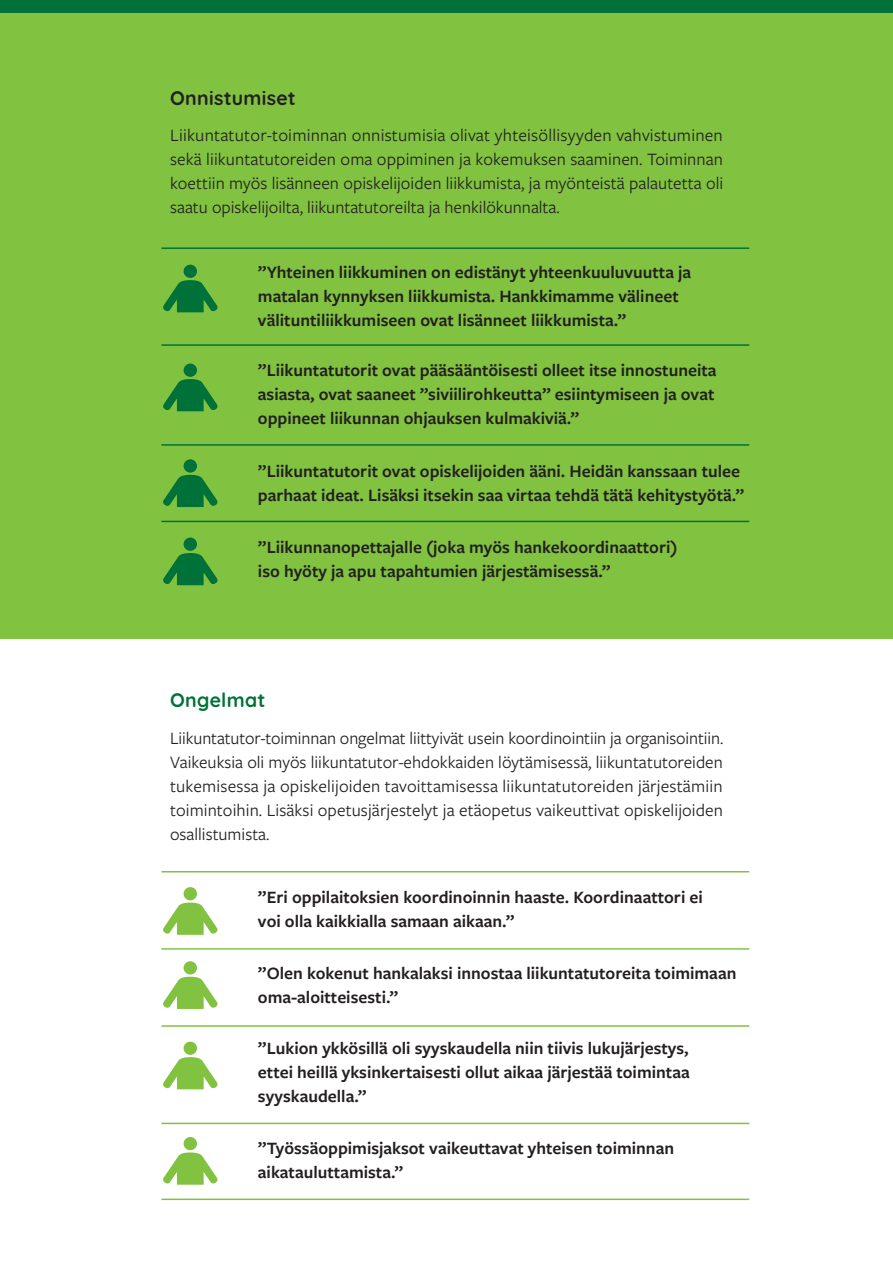
<style>
.page{position:relative;width:893px;height:1263px;background:#fff}
.page>*{position:absolute;margin:0;border:0;box-sizing:border-box;transform-origin:0 0}
.t1{font:700 19.5px "Quicksand";letter-spacing:.015em;color:#231f20}
.t2{font:700 19.5px "Quicksand";letter-spacing:.015em;color:#007138}
.t3{font:600 18px/24px "Freight Sans Pro";color:#231f20}
.t4{font:18px/24px "Freight Sans Pro";color:#231f20;text-align:justify}
</style>
<div class="page">
<div style="left:0;top:0;width:893px;height:639px;background:#81c340"></div>
<div style="left:184px;top:265px;width:13px;height:13px;background:#007138;border-radius:50%"></div>
<svg style="left:163px;top:280px;width:55px;height:32px"></svg>
<div style="left:184px;top:887px;width:13px;height:13px;background:#81c340;border-radius:50%"></div>
<svg style="left:163px;top:902px;width:55px;height:33px"></svg>
<div style="left:184px;top:364px;width:13px;height:13px;background:#007138;border-radius:50%"></div>
<svg style="left:163px;top:379px;width:55px;height:32px"></svg>
<div style="left:184px;top:961px;width:13px;height:13px;background:#81c340;border-radius:50%"></div>
<svg style="left:163px;top:977px;width:55px;height:32px"></svg>
<div style="left:184px;top:459px;width:13px;height:14px;background:#007138;border-radius:50%"></div>
<svg style="left:163px;top:475px;width:55px;height:32px"></svg>
<div style="left:184px;top:1041px;width:13px;height:14px;background:#81c340;border-radius:50%"></div>
<svg style="left:163px;top:1057px;width:55px;height:32px"></svg>
<div style="left:184px;top:537px;width:13px;height:14px;background:#007138;border-radius:50%"></div>
<svg style="left:163px;top:553px;width:55px;height:32px"></svg>
<div style="left:184px;top:1137px;width:13px;height:13px;background:#81c340;border-radius:50%"></div>
<svg style="left:163px;top:1152px;width:55px;height:33px"></svg>
<hr style="left:161px;top:247px;width:588px;height:2px;background:#007138">
<hr style="left:161px;top:871px;width:588px;height:1px;background:#81c340">
<hr style="left:161px;top:344px;width:588px;height:2px;background:#007138">
<hr style="left:161px;top:948px;width:588px;height:2px;background:#81c340">
<hr style="left:161px;top:444px;width:588px;height:2px;background:#007138">
<hr style="left:161px;top:1025px;width:588px;height:2px;background:#81c340">
<hr style="left:161px;top:521px;width:588px;height:1px;background:#007138">
<hr style="left:161px;top:1123px;width:588px;height:1px;background:#81c340">
<hr style="left:161px;top:1198px;width:588px;height:2px;background:#81c340">
<div style="left:0;top:0;width:893px;height:13px;background:#007138"></div>
<p class="t1" style="left:170px;top:81px;width:127px">Onnistumiset</p>
<p class="t4" style="left:170px;top:123px;width:555px">Liikuntatutor-toiminnan onnistumisia olivat yhteisöllisyyden vahvistuminen sekä liikuntatutoreiden oma oppiminen ja kokemuksen saaminen. Toiminnan koettiin myös lisänneen opiskelijoiden liikkumista, ja myönteistä palautetta oli saatu opiskelijoilta, liikuntatutoreilta ja henkilökunnalta.</p>
<p class="t3" style="left:258px;top:260px;width:435px">”Yhteinen liikkuminen on edistänyt yhteenkuuluvuutta ja matalan kynnyksen liikkumista. Hankkimamme välineet välituntiliikkumiseen ovat lisänneet liikkumista.”</p>
<p class="t3" style="left:258px;top:358px;width:460px;text-align:justify">”Liikuntatutorit ovat pääsääntöisesti olleet itse innostuneita asiasta, ovat saaneet ”siviilirohkeutta” esiintymiseen ja ovat oppineet liikunnan ohjauksen kulmakiviä.”</p>
<p class="t3" style="left:258px;top:459px;width:488px">”Liikuntatutorit ovat opiskelijoiden ääni. Heidän kanssaan tulee parhaat ideat. Lisäksi itsekin saa virtaa tehdä tätä kehitystyötä.”</p>
<p class="t3" style="left:258px;top:535px;width:421px">”Liikunnanopettajalle (joka myös hankekoordinaattori) iso hyöty ja apu tapahtumien järjestämisessä.”</p>
<p class="t2" style="left:170px;top:684px;width:97px">Ongelmat</p>
<p class="t4" style="left:170px;top:725px;width:555px">Liikuntatutor-toiminnan ongelmat liittyivät usein koordinointiin ja organisointiin.<br>Vaikeuksia oli myös liikuntatutor-ehdokkaiden löytämisessä, liikuntatutoreiden tukemisessa ja opiskelijoiden tavoittamisessa liikuntatutoreiden järjestämiin toimintoihin. Lisäksi opetusjärjestelyt ja etäopetus vaikeuttivat opiskelijoiden osallistumista.</p>
<p class="t3" style="left:258px;top:884px;width:446px">”Eri oppilaitoksien koordinoinnin haaste. Koordinaattori ei voi olla kaikkialla samaan aikaan.”</p>
<p class="t3" style="left:258px;top:960px;width:480px">”Olen kokenut hankalaksi innostaa liikuntatutoreita toimimaan oma-aloitteisesti.”</p>
<p class="t3" style="left:258px;top:1035px;width:433px;text-align:justify">”Lukion ykkösillä oli syyskaudella niin tiivis lukujärjestys, ettei heillä yksinkertaisesti ollut aikaa järjestää toimintaa syyskaudella.”</p>
<p class="t3" style="left:258px;top:1135px;width:418px">”Työssäoppimisjaksot vaikeuttavat yhteisen toiminnan aikatauluttamista.”</p>
</div>
